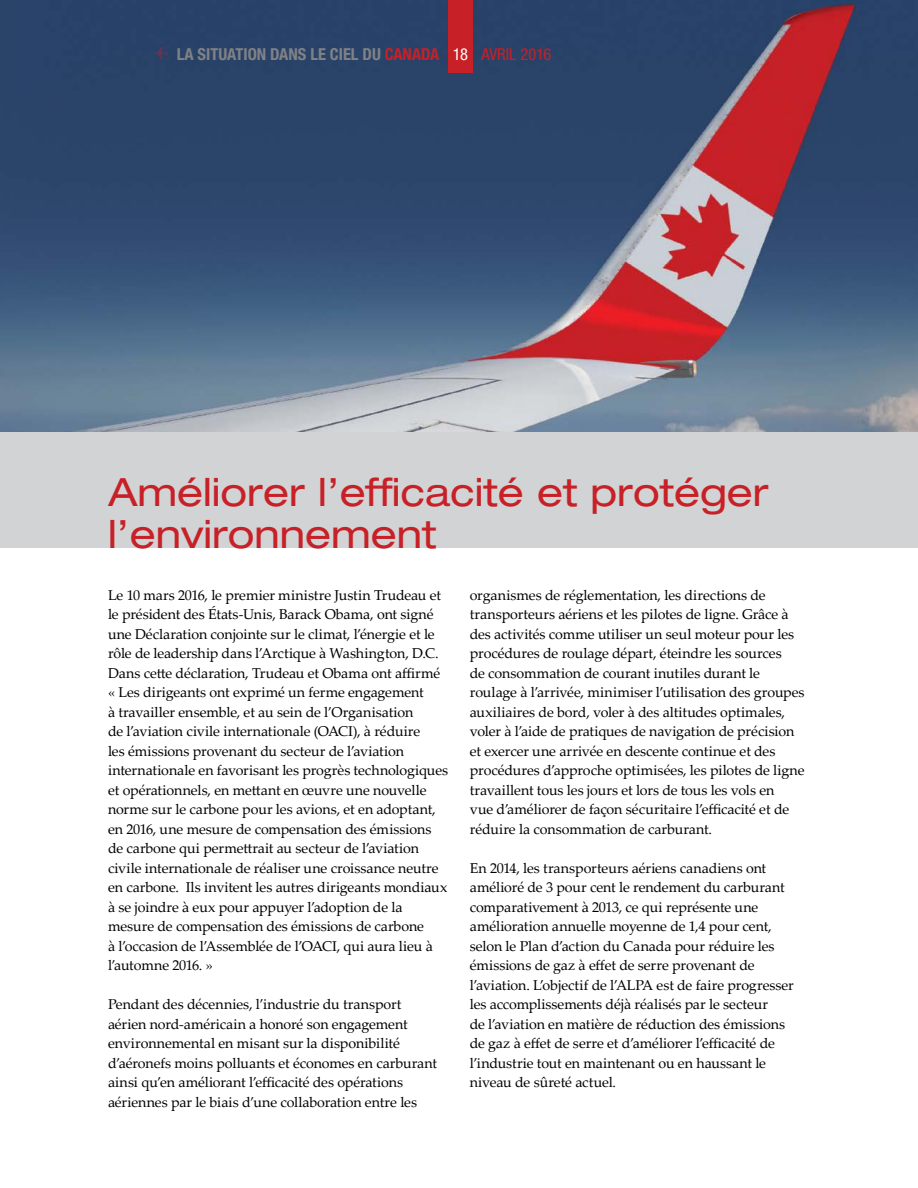
<style>
.page{position:relative;width:918px;height:1188px;background:#fff}
.page>*{position:absolute;margin:0;border:0;box-sizing:border-box;transform-origin:0 0}
.t1{font:expanded 39px/42px "Helvetica Neue LT Std";color:#c82027}
.t2{font:700 condensed 16.5px "Helvetica Neue LT Std";color:#808285}
.t3{font:14.25px/19.5px "Palatino Linotype";letter-spacing:-.005em;color:#000}
.s1{color:#c82027}
.s2{font-weight:400;color:#fff}
.s3{font-weight:400;color:#c82027}
</style>
<div class="page">
<div style="left:0;top:431px;width:918px;height:117px;background:#d1d3d4"></div>
<img style="left:0;top:0;width:918px;height:432px">
<div style="left:448px;top:0;width:25px;height:72px;background:#c82027"></div>
<svg style="left:154px;top:46px;width:14px;height:14px"></svg>
<p class="t2" style="left:177px;top:44px;width:376px">LA SITUATION DANS LE CIEL DU <span class="s1">CANADA</span> <span class="s2">18</span> <span class="s3">AVRIL 2016</span></p>
<h1 class="t1" style="left:108px;top:470px;width:662px">Améliorer l’efficacité et protéger l’environnement</h1>
<p class="t3" style="left:108px;top:585px;width:342px">Le 10 mars 2016, le premier ministre Justin Trudeau et le président des États-Unis, Barack Obama, ont signé une Déclaration conjointe sur le climat, l’énergie et le rôle de leadership dans l’Arctique à Washington, D.C.<br>Dans cette déclaration, Trudeau et Obama ont affirmé « Les dirigeants ont exprimé un ferme engagement<br>à travailler ensemble, et au sein de l’Organisation<br>de l’aviation civile internationale (OACI), à réduire<br>les émissions provenant du secteur de l’aviation internationale en favorisant les progrès technologiques et opérationnels, en mettant en œuvre une nouvelle norme sur le carbone pour les avions, et en adoptant, en 2016, une mesure de compensation des émissions de carbone qui permettrait au secteur de l’aviation civile internationale de réaliser une croissance neutre en carbone. Ils invitent les autres dirigeants mondiaux à se joindre à eux pour appuyer l’adoption de la mesure de compensation des émissions de carbone<br>à l’occasion de l’Assemblée de l’OACI, qui aura lieu à l’automne 2016. »</p>
<p class="t3" style="left:108px;top:994px;width:331px">Pendant des décennies, l’industrie du transport aérien nord-américain a honoré son engagement environnemental en misant sur la disponibilité d’aéronefs moins polluants et économes en carburant ainsi qu’en améliorant l’efficacité des opérations aériennes par le biais d’une collaboration entre les</p>
<p class="t3" style="left:470px;top:585px;width:336px">organismes de réglementation, les directions de transporteurs aériens et les pilotes de ligne. Grâce à des activités comme utiliser un seul moteur pour les procédures de roulage départ, éteindre les sources<br>de consommation de courant inutiles durant le roulage à l’arrivée, minimiser l’utilisation des groupes auxiliaires de bord, voler à des altitudes optimales, voler à l’aide de pratiques de navigation de précision et exercer une arrivée en descente continue et des procédures d’approche optimisées, les pilotes de ligne travaillent tous les jours et lors de tous les vols en<br>vue d’améliorer de façon sécuritaire l’efficacité et de réduire la consommation de carburant.</p>
<p class="t3" style="left:470px;top:858px;width:326px">En 2014, les transporteurs aériens canadiens ont amélioré de 3 pour cent le rendement du carburant comparativement à 2013, ce qui représente une amélioration annuelle moyenne de 1,4 pour cent, selon le Plan d’action du Canada pour réduire les émissions de gaz à effet de serre provenant de l’aviation. L’objectif de l’ALPA est de faire progresser les accomplissements déjà réalisés par le secteur<br>de l’aviation en matière de réduction des émissions de gaz à effet de serre et d’améliorer l’efficacité de l’industrie tout en maintenant ou en haussant le niveau de sûreté actuel.</p>
</div>
